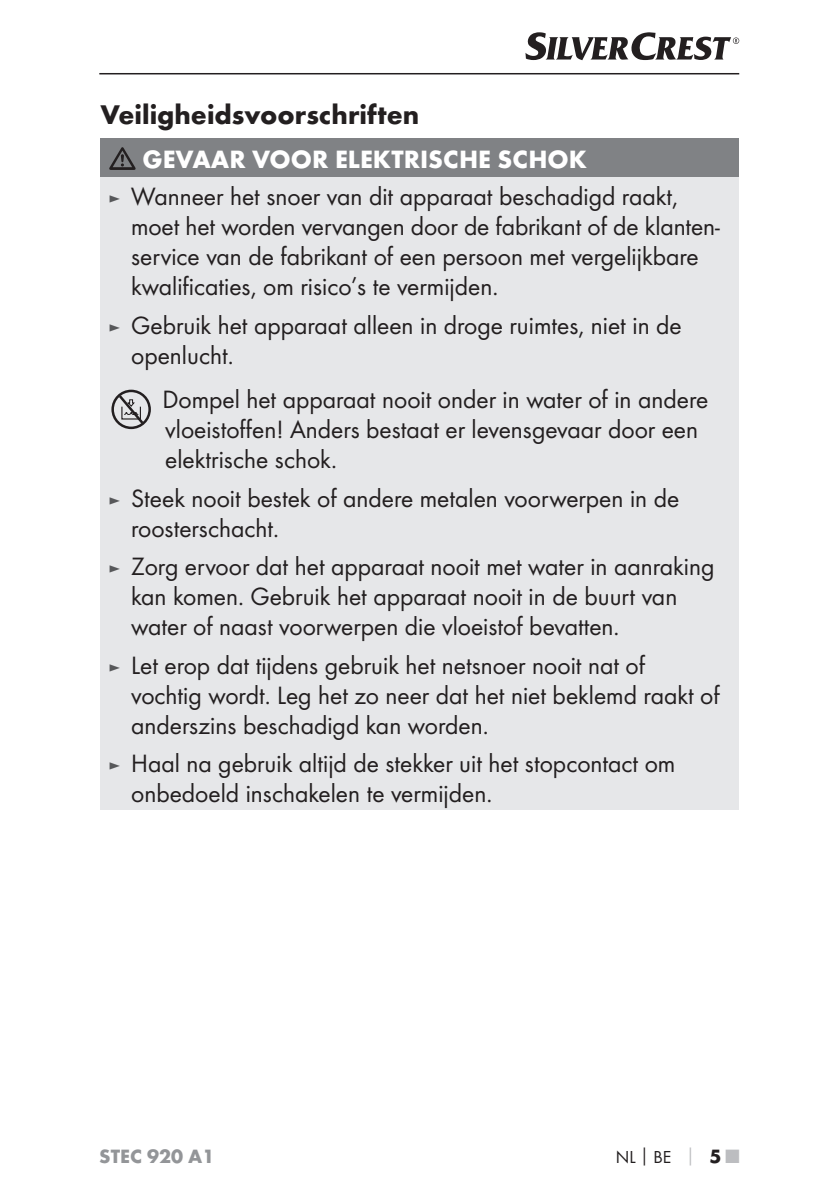
<style>
.page{position:relative;width:840px;height:1191px;background:#fff}
.page>*{position:absolute;margin:0;border:0;box-sizing:border-box;transform-origin:0 0}
.t1{font:700 28px "Futura";color:#231f20}
.t2{font:26px/30px "Futura Boo";color:#231f20}
.t3{font:700 26px "Futura";color:#fff}
.t4{font:700 20px "Futura";color:#939598}
.t5{font:18px "Futura Boo";color:#231f20}
.s1{font-size:18px;color:#57585a}
.s2{font-family:"Futura";font-weight:700}
.s3{font-family:"Futura";font-weight:700;color:#bcbdc0}
.s4{font-family:"Futura";font-weight:700;font-size:20px}
.s5{font-family:"Futura";font-weight:700;font-size:20px;color:#bcbdc0}
</style>
<div class="page">
<hr style="left:99px;top:73px;width:639px;height:1px;background:#231f20">
<svg style="left:525px;top:32px;width:213px;height:28px"></svg>
<div style="left:100px;top:138px;width:638px;height:40px;background:#808285"></div>
<div style="left:100px;top:178px;width:638px;height:632px;background:#e6e7e9"></div>
<svg style="left:109px;top:147px;width:26px;height:23px"></svg>
<div style="left:111px;top:390px;width:40px;height:39px;border:3px solid #231f20;border-radius:50%"></div>
<svg style="left:116px;top:392px;width:30px;height:34px"></svg>
<p class="t1" style="left:100px;top:104px;width:320px">Veiligheidsvoorschriften</p>
<p class="t3" style="left:142px;top:149px;width:445px">GEVAAR VOOR ELEKTRISCHE SCHOK</p>
<p class="t2" style="left:131px;top:183px;width:589px;text-indent:-23px"><span class="s1">►</span> Wanneer het snoer van dit apparaat beschadigd raakt, moet het worden vervangen door de fabrikant of de klanten&shy;service van de fabrikant of een persoon met vergelijkbare kwalificaties, om risico’s te vermijden.</p>
<p class="t2" style="left:131px;top:311px;width:551px;text-indent:-23px"><span class="s1">►</span> Gebruik het apparaat alleen in droge ruimtes, niet in de openlucht.</p>
<p class="t2" style="left:162px;top:386px;width:547px">Dompel het apparaat nooit onder in water of in andere vloeistoffen! Anders bestaat er levensgevaar door een elektrische schok.</p>
<p class="t2" style="left:131px;top:484px;width:549px;text-indent:-23px"><span class="s1">►</span> Steek nooit bestek of andere metalen voorwerpen in de roosterschacht.</p>
<p class="t2" style="left:131px;top:553px;width:584px;text-indent:-23px"><span class="s1">►</span> Zorg ervoor dat het apparaat nooit met water in aanraking kan komen. Gebruik het apparaat nooit in de buurt van water of naast voorwerpen die vloeistof bevatten.</p>
<p class="t2" style="left:131px;top:651px;width:589px;text-indent:-23px"><span class="s1">►</span> Let erop dat tijdens gebruik het netsnoer nooit nat of vochtig wordt. Leg het zo neer dat het niet beklemd raakt of anderszins beschadigd kan worden.</p>
<p class="t2" style="left:131px;top:750px;width:545px;text-indent:-23px"><span class="s1">►</span> Haal na gebruik altijd de stekker uit het stopcontact om onbedoeld inschakelen te vermijden.</p>
<p class="t4" style="left:99px;top:1148px;width:116px">STEC 920 A1</p>
<p class="t5" style="left:615px;top:1148px;width:125px">NL<span class="s2">│</span>BE <span class="s3">│</span> <span class="s4">5</span> <span class="s5">■</span></p>
</div>
